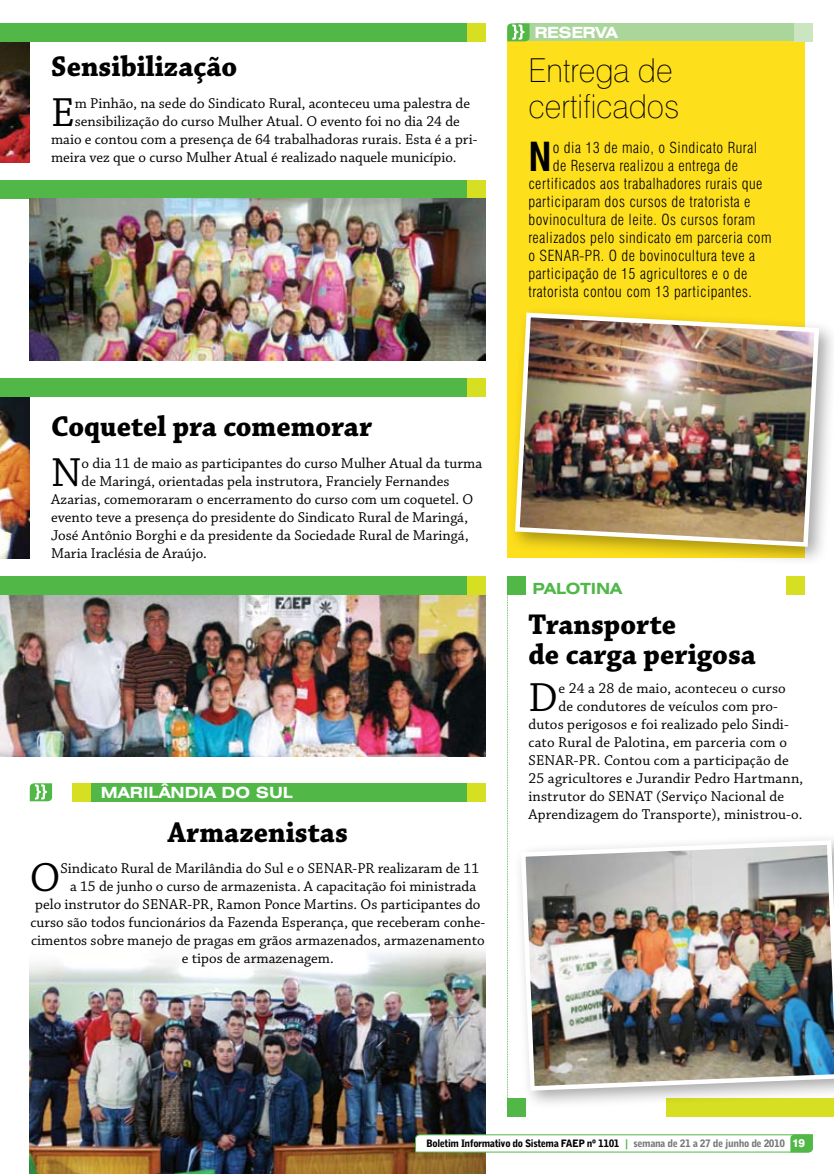
<style>
.page{position:relative;width:834px;height:1174px;background:#fff}
.page>*{position:absolute;margin:0;border:0;box-sizing:border-box;transform-origin:0 0}
.t1{font:42.75px "Chaparral Pro";color:#000}
.t2{font:700 condensed 39px "Swiss 721 BT";color:#000}
.t3{font:100 33px/36px "Swiss 721 BT";color:#000;scale:.96 1}
.t4{font:700 30px/30px "Chaparral Pro";color:#000;scale:.96 1}
.t5{font:700 expanded 15.45px "Swiss 721 BT";color:#fff}
.t6{font:700 expanded 15.45px "Swiss 721 BT";color:#51b848}
.t7{font:15px "Chaparral Pro";color:#000}
.t8{font:300 condensed 15px "Swiss 721 BT";letter-spacing:.03em;color:#000}
.t9{font:900 10.2px "Bell Gothic BT";letter-spacing:-.04em;color:#000}
.s1{font-family:"Bell Centennial BT Bold Listing";font-weight:400;color:#51b848}
.s2{color:#77787b}
.s3{font-family:"Swiss 721 BT";font-weight:800;font-size:11.25px;color:#fff}
</style>
<div class="page">
<img style="left:30px;top:949px;width:456px;height:225px">
<svg style="left:415px;top:1134px;width:398px;height:18px"></svg>
<img style="left:0;top:594px;width:486px;height:162px">
<img style="left:0;top:396px;width:30px;height:162px">
<img style="left:0;top:41px;width:30px;height:121px">
<div style="left:507px;top:1098px;width:18px;height:18px;background:#51b848"></div>
<svg style="left:507px;top:594px;width:1px;height:504px"></svg>
<div style="left:507px;top:30px;width:297px;height:528px;background:#fedf1c"></div>
<div style="left:515px;top:23px;width:285px;height:18px;background:#abd69b"></div>
<svg style="left:507px;top:23px;width:22px;height:18px"></svg>
<div style="left:794px;top:23px;width:18px;height:18px;background:#cbe5c0"></div>
<div style="left:786px;top:576px;width:18px;height:18px;background:#d7df23"></div>
<div style="left:507px;top:576px;width:18px;height:18px;background:#51b848"></div>
<div style="left:72px;top:783px;width:414px;height:18px;background:#51b848"></div>
<div style="left:72px;top:783px;width:18px;height:18px;background:#d7df23"></div>
<svg style="left:30px;top:783px;width:22px;height:18px"></svg>
<div style="left:468px;top:783px;width:18px;height:18px;background:#d7df23"></div>
<div style="left:0;top:23px;width:474px;height:18px;background:#51b848"></div>
<div style="left:468px;top:23px;width:18px;height:18px;background:#d7df23"></div>
<div style="left:0;top:180px;width:474px;height:18px;background:#51b848"></div>
<div style="left:468px;top:180px;width:18px;height:18px;background:#d7df23"></div>
<div style="left:0;top:378px;width:474px;height:18px;background:#51b848"></div>
<div style="left:468px;top:378px;width:18px;height:18px;background:#d7df23"></div>
<img style="left:30px;top:198px;width:456px;height:162px">
<div style="left:0;top:576px;width:474px;height:18px;background:#51b848"></div>
<div style="left:468px;top:576px;width:18px;height:18px;background:#d7df23"></div>
<div style="left:506px;top:304px;width:327px;height:270px;background:#000;opacity:.35"></div>
<img style="left:512px;top:310px;width:309px;height:239px">
<div style="left:512px;top:831px;width:321px;height:286px;background:#000;opacity:.35"></div>
<img style="left:518px;top:838px;width:315px;height:255px">
<h3 class="t4" style="left:51px;top:53px;width:195px">Sensibilização</h3>
<h1 class="t1" style="left:51px;top:89px;width:25px">E</h1>
<p class="t7" style="left:75px;top:95px;width:397px">m Pinhão, na sede do Sindicato Rural, aconteceu uma palestra de</p>
<p class="t7" style="left:75px;top:113px;width:386px">sensibilização do curso Mulher Atual. O evento foi no dia 24 de</p>
<p class="t7" style="left:51px;top:131px;width:428px">maio e contou com a presença de 64 trabalhadoras rurais. Esta é a pri-</p>
<p class="t7" style="left:51px;top:149px;width:407px">meira vez que o curso Mulher Atual é realizado naquele município.</p>
<p class="t5" style="left:534px;top:23px;width:85px">RESERVA</p>
<h3 class="t3" style="left:528px;top:52px;width:159px">Entrega de certificados</h3>
<h2 class="t2" style="left:528px;top:133px;width:25px">N</h2>
<p class="t8" style="left:552px;top:139px;width:206px">o dia 13 de maio, o Sindicato Rural</p>
<p class="t8" style="left:552px;top:157px;width:187px">de Reserva realizou a entrega de</p>
<p class="t8" style="left:528px;top:175px;width:235px">certificados aos trabalhadores rurais que</p>
<p class="t8" style="left:528px;top:193px;width:223px">participaram dos cursos de tratorista e</p>
<p class="t8" style="left:528px;top:211px;width:228px">bovinocultura de leite. Os cursos foram</p>
<p class="t8" style="left:528px;top:229px;width:244px">realizados pelo sindicato em parceria com</p>
<p class="t8" style="left:528px;top:247px;width:228px">o SENAR-PR. O de bovinocultura teve a</p>
<p class="t8" style="left:528px;top:265px;width:220px">participação de 15 agricultores e o de</p>
<p class="t8" style="left:528px;top:283px;width:225px">tratorista contou com 13 participantes.</p>
<h3 class="t4" style="left:51px;top:413px;width:336px">Coquetel pra comemorar</h3>
<h1 class="t1" style="left:51px;top:449px;width:32px">N</h1>
<p class="t7" style="left:82px;top:455px;width:402px">o dia 11 de maio as participantes do curso Mulher Atual da turma</p>
<p class="t7" style="left:82px;top:473px;width:369px">de Maringá, orientadas pela instrutora, Franciely Fernandes</p>
<p class="t7" style="left:51px;top:491px;width:423px">Azarias, comemoraram o encerramento do curso com um coquetel. O</p>
<p class="t7" style="left:51px;top:509px;width:418px">evento teve a presença do presidente do Sindicato Rural de Maringá,</p>
<p class="t7" style="left:51px;top:527px;width:419px">José Antônio Borghi e da presidente da Sociedade Rural de Maringá,</p>
<p class="t7" style="left:51px;top:545px;width:157px">Maria Iraclésia de Araújo.</p>
<p class="t5" style="left:101px;top:783px;width:194px">MARILÂNDIA DO SUL</p>
<h3 class="t4" style="left:168px;top:818px;width:189px">Armazenistas</h3>
<h1 class="t1" style="left:30px;top:854px;width:32px">O</h1>
<p class="t7" style="left:60px;top:860px;width:420px">Sindicato Rural de Marilândia do Sul e o SENAR-PR realizaram de 11</p>
<p class="t7" style="left:70px;top:878px;width:408px">a 15 de junho o curso de armazenista. A capacitação foi ministrada</p>
<p class="t7" style="left:35px;top:896px;width:446px">pelo instrutor do SENAR-PR, Ramon Ponce Martins. Os participantes do</p>
<p class="t7" style="left:30px;top:914px;width:456px">curso são todos funcionários da Fazenda Esperança, que receberam conhe-</p>
<p class="t7" style="left:31px;top:932px;width:455px">cimentos sobre manejo de pragas em grãos armazenados, armazenamento</p>
<p class="t7" style="left:182px;top:950px;width:153px">e tipos de armazenagem.</p>
<p class="t6" style="left:532px;top:579px;width:91px">PALOTINA</p>
<h3 class="t4" style="left:528px;top:611px;width:238px">Transporte<br>de carga perigosa</h3>
<h1 class="t1" style="left:528px;top:674px;width:31px">D</h1>
<p class="t7" style="left:558px;top:680px;width:229px">e 24 a 28 de maio, aconteceu o curso</p>
<p class="t7" style="left:558px;top:698px;width:221px">de condutores de veículos com pro-</p>
<p class="t7" style="left:528px;top:716px;width:262px">dutos perigosos e foi realizado pelo Sindi-</p>
<p class="t7" style="left:528px;top:734px;width:260px">cato Rural de Palotina, em parceria com o</p>
<p class="t7" style="left:528px;top:752px;width:262px">SENAR-PR. Contou com a participação de</p>
<p class="t7" style="left:528px;top:770px;width:276px">25 agricultores e Jurandir Pedro Hartmann,</p>
<p class="t7" style="left:528px;top:788px;width:257px">instrutor do SENAT (Serviço Nacional de</p>
<p class="t7" style="left:528px;top:806px;width:275px">Aprendizagem do Transporte), ministrou-o.</p>
<p class="t9" style="left:426px;top:1137px;width:380px">Boletim Informativo do Sistema FAEP nº 1101 <span class="s1">|</span> <span class="s2">semana de 21 a 27 de junho de 2010</span> <span class="s3">19</span></p>
</div>
